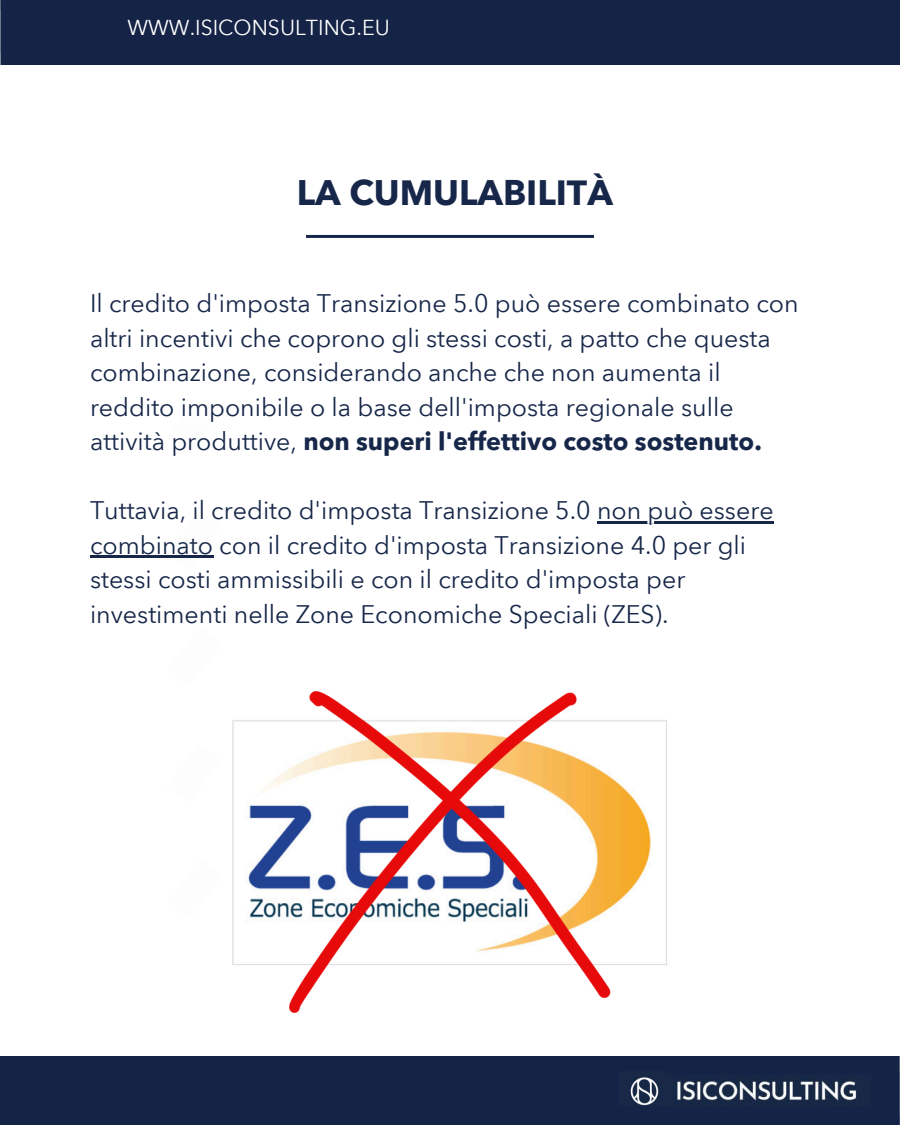
<style>
.page{position:relative;width:900px;height:1125px;background:#fff}
.page>*{position:absolute;margin:0;border:0;box-sizing:border-box;transform-origin:0 0}
.t1{font:700 35px "Avenir Next Thai Modern";color:#172749}
.t2{font:25px/34.5px "Avenir Next Thai Modern";color:#172749}
.t3{font:21.3px "Avenir Next Thai Modern";color:#fff}
.s1{font-weight:700}
</style>
<div class="page">
<div style="left:0;top:0;width:900px;height:64px;background:#142346"></div>
<div style="left:0;top:1057px;width:900px;height:68px;background:#142346"></div>
<img style="left:665px;top:1075px;width:206px;height:31px">
<img style="left:619px;top:1071px;width:46px;height:35px">
<hr style="left:597px;top:521px;width:177px;height:2px;background:#172749">
<hr style="left:90px;top:555px;width:123px;height:3px;background:#172749">
<hr style="left:306px;top:235px;width:288px;height:3px;background:#172749">
<img style="left:232px;top:720px;width:435px;height:245px">
<img style="left:290px;top:692px;width:321px;height:321px">
<p class="t3" style="left:128px;top:11px;width:264px">WWW.ISICONSULTING.EU</p>
<p class="t1" style="left:297px;top:166px;width:318px">LA CUMULABILITÀ</p>
<h2 class="t2" style="left:90px;top:285px;width:710px">Il credito d'imposta Transizione 5.0 può essere combinato con altri incentivi che coprono gli stessi costi, a patto che questa combinazione, considerando anche che non aumenta il reddito imponibile o la base dell'imposta regionale sulle attività produttive, <span class="s1">non superi l'effettivo costo sostenuto.</span></h2>
<p class="t2" style="left:90px;top:492px;width:685px">Tuttavia, il credito d'imposta Transizione 5.0 non può essere</p>
<p class="t2" style="left:90px;top:527px;width:658px">combinato con il credito d'imposta Transizione 4.0 per gli stessi costi ammissibili e con il credito d'imposta per investimenti nelle Zone Economiche Speciali (ZES).</p>
</div>
